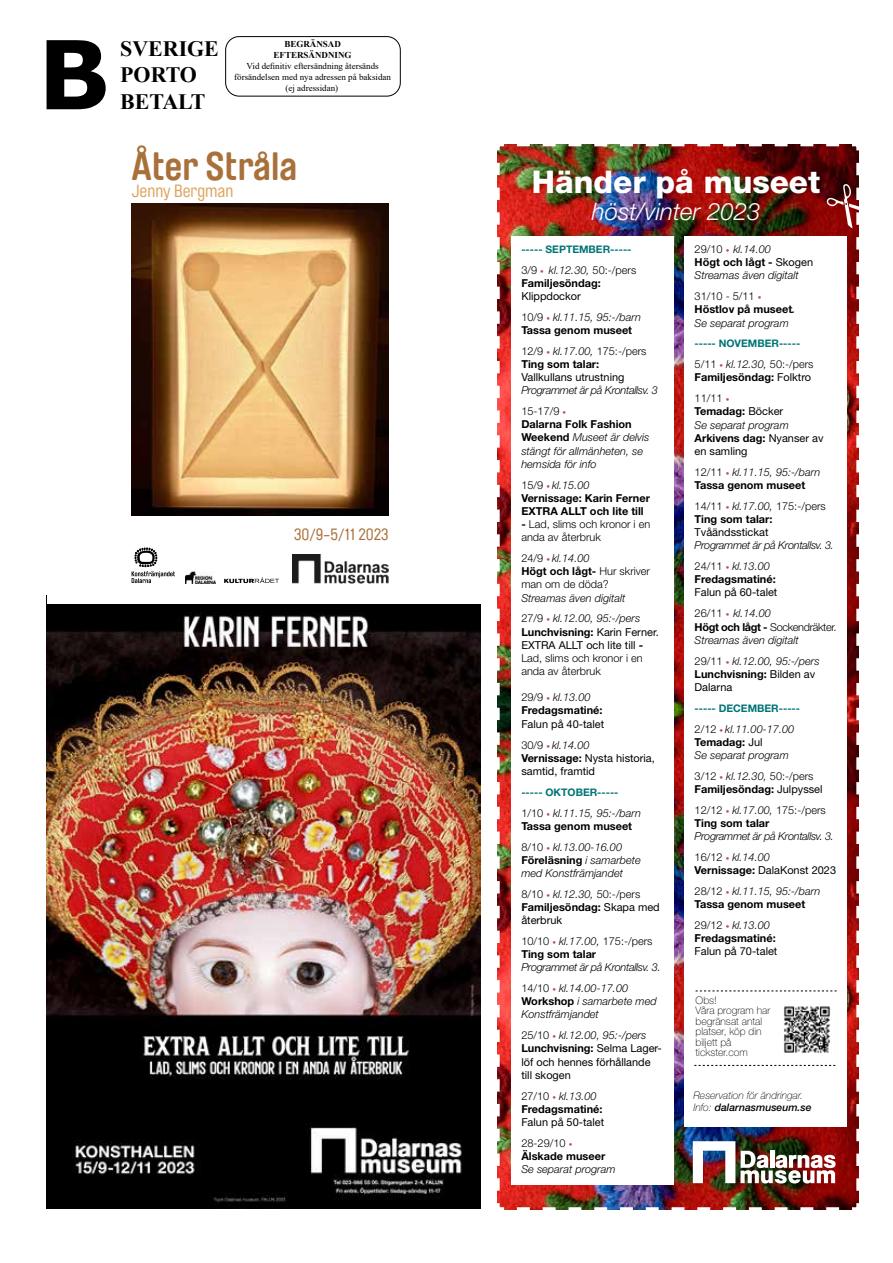
<style>
.page{position:relative;width:893px;height:1263px;background:#fff}
.page>*{position:absolute;margin:0;border:0;box-sizing:border-box;transform-origin:0 0}
.t1{font:700 95.1px "Verdana";color:#000}
.t2{font:700 39.15px "Brauer Neue Std";color:#a87139}
.t3{font:800 31.35px "Helvetica Neue LT Std";color:#fff}
.t4{font:italic 300 24px "Helvetica Neue LT Std";color:#fff}
.t5{font:700 21.9px/26.2px "Times New Roman";color:#000}
.t6{font:17.55px "Brauer Neue Std";color:#dea35d}
.t7{font:16.05px "Brauer Neue Std";color:#a87139}
.t8{font:italic 300 10.95px/13.2px "Helvetica Neue LT Std";color:#000}
.t9{font:10.95px/13.2px "Helvetica Neue LT Std";color:#000}
.t10{font:700 10.95px/13.2px "Helvetica Neue LT Std";color:#000}
.t11{font:300 10.95px/13.2px "Helvetica Neue LT Std";color:#000}
.t12{font:italic 300 10.95px/20.9px "Helvetica Neue LT Std";letter-spacing:-.03em;color:#000}
.t13{font:700 10.5px "Helvetica Neue LT Std";color:#007477}
.t14{font:100 10.5px/10.5px "Helvetica Neue LT Std";color:#000}
.t15{font:italic 100 10.5px/12.6px "Helvetica Neue LT Std";color:#000}
.t16{font:9px/10.8px "Times New Roman";color:#000;text-align:center}
.t17{font:700 9px/10.8px "Times New Roman";color:#000;text-align:center}
.s1{font-weight:300}
.s2{font-weight:300;font-size:7.35px;color:#b9505a}
.s3{font-weight:300;font-style:italic}
.s4{font-weight:400;font-style:normal}
.s5{font-style:normal}
.s6{font-style:normal;font-size:7.35px;color:#b9505a}
.s7{font-weight:700;font-style:normal}
.s8{font-weight:700}
.s9{font-size:7.35px;color:#b9505a}
.s10{font-style:italic}
.s11{font-weight:400}
.s12{font-weight:500}
</style>
<div class="page">
<div style="left:226px;top:37px;width:174px;height:59px;border:1px solid #000;border-radius:14px"></div>
<img style="left:47px;top:604px;width:433px;height:605px">
<img style="left:132px;top:204px;width:256px;height:311px">
<img style="left:293px;top:554px;width:95px;height:29px">
<svg style="left:132px;top:547px;width:43px;height:36px"></svg>
<img style="left:186px;top:572px;width:30px;height:11px">
<svg style="left:224px;top:577px;width:55px;height:6px"></svg>
<img style="left:497px;top:144px;width:361px;height:1065px">
<div style="left:511px;top:236px;width:163px;height:948px;background:#fff"></div>
<div style="left:684px;top:236px;width:163px;height:890px;background:#fff"></div>
<svg style="left:693px;top:157px;width:165px;height:1034px"></svg>
<h1 class="t1" style="left:38px;top:7px;width:74px">B</h1>
<h3 class="t5" style="left:120px;top:35px;width:100px">SVERIGE<br>PORTO<br>BETALT</h3>
<p class="t17" style="left:274px;top:39px;width:80px">BEGRÄNSAD<br>EFTERSÄNDNING</p>
<p class="t16" style="left:234px;top:60px;width:158px">Vid definitiv eftersändning återsänds försändelsen med nya adressen på baksidan (ej adressidan)</p>
<h2 class="t2" style="left:132px;top:144px;width:167px">Åter Stråla</h2>
<h3 class="t6" style="left:132px;top:181px;width:103px">Jenny Bergman</h3>
<h3 class="t7" style="left:294px;top:525px;width:96px">30/9-5/11 2023</h3>
<h3 class="t3" style="left:532px;top:163px;width:290px">Händer på museet</h3>
<h3 class="t4" style="left:592px;top:197px;width:170px">höst/vinter 2023</h3>
<p class="t13" style="left:521px;top:242px;width:112px">----- SEPTEMBER-----</p>
<p class="t10" style="left:521px;top:263px;width:116px"><span class="s1">3/9</span> <span class="s2">•</span> <span class="s3">kl.12.30,</span> <span class="s1">50:-/pers<br></span>Familjesöndag:</p>
<p class="t8" style="left:521px;top:285px;width:121px;line-height:20.9px"><span class="s4">Klippdockor<br></span><span class="s5">10/9</span> <span class="s6">•</span> kl.11.15, 95:-/barn</p>
<p class="t10" style="left:521px;top:319px;width:127px;line-height:20.9px">Tassa genom museet<br><span class="s1">12/9</span> <span class="s2">•</span> <span class="s3">kl.17.00,</span> <span class="s1">175:-/pers</span></p>
<p class="t10" style="left:521px;top:357px;width:79px">Ting som talar:</p>
<p class="t9" style="left:521px;top:370px;width:105px">Vallkullans utrustning</p>
<p class="t12" style="left:521px;top:380px;width:138px">Programmet är på Krontallsv. 3<br><span class="s5">15-17/9</span> <span class="s6">•</span></p>
<p class="t8" style="left:521px;top:418px;width:130px"><span class="s7">Dalarna Folk Fashion<br>Weekend</span> Museet är delvis stängt för allmänheten, se hemsida för info</p>
<p class="t10" style="left:521px;top:478px;width:130px"><span class="s1">15/9</span> <span class="s2">•</span> <span class="s3">kl.15.00<br></span>Vernissage: Karin Ferner<br>EXTRA ALLT och lite till</p>
<p class="t11" style="left:521px;top:517px;width:130px"><span class="s8">-</span> Lad, slims och kronor i en anda av återbruk</p>
<p class="t11" style="left:521px;top:551px;width:130px">24/9 <span class="s9">•</span> <span class="s10">kl.14.00<br></span><span class="s8">Högt och lågt-</span> Hur skriver man om de döda?</p>
<p class="t8" style="left:521px;top:587px;width:120px;line-height:20.9px">Streamas även digitalt<br><span class="s5">27/9</span> <span class="s6">•</span> kl.12.00, 95:-/pers</p>
<p class="t11" style="left:521px;top:625px;width:139px"><span class="s8">Lunchvisning:</span> <span class="s11">Karin Ferner.<br>EXTRA ALLT och lite till</span> <span class="s8">-<br></span>Lad, slims och kronor i en anda av återbruk</p>
<p class="t10" style="left:521px;top:690px;width:83px"><span class="s1">29/9</span> <span class="s2">•</span> <span class="s3">kl.13.00<br></span>Fredagsmatiné:</p>
<p class="t9" style="left:521px;top:713px;width:84px;line-height:20.9px">Falun på 40-talet<br><span class="s1">30/9</span> <span class="s2">•</span> <span class="s3">kl.14.00</span></p>
<p class="t9" style="left:521px;top:751px;width:135px"><span class="s8">Vernissage:</span> Nysta historia, samtid, framtid</p>
<p class="t13" style="left:521px;top:785px;width:99px">----- OKTOBER-----</p>
<p class="t8" style="left:521px;top:806px;width:121px"><span class="s5">1/10</span> <span class="s6">•</span> kl.11.15, 95:-/barn<br><span class="s7">Tassa genom museet</span></p>
<p class="t8" style="left:521px;top:840px;width:121px"><span class="s5">8/10</span> <span class="s6">•</span> kl.13.00-16.00<br><span class="s7">Föreläsning</span> i samarbete med Konstfrämjandet</p>
<p class="t9" style="left:521px;top:887px;width:140px"><span class="s1">8/10</span> <span class="s2">•</span> <span class="s3">kl.12.30,</span> <span class="s1">50:-/pers<br></span><span class="s8">Familjesöndag:</span> Skapa med återbruk</p>
<p class="t11" style="left:521px;top:934px;width:133px">10/10 <span class="s9">•</span> <span class="s10">kl.17.00,</span> 175:-/pers<br><span class="s8">Ting som talar</span></p>
<p class="t12" style="left:521px;top:957px;width:141px">Programmet är på Krontallsv. 3.<br><span class="s5">14/10</span> <span class="s6">•</span> kl.14.00-17.00</p>
<p class="t8" style="left:521px;top:995px;width:137px"><span class="s7">Workshop</span> i samarbete med<br>Konstfrämjandet</p>
<p class="t9" style="left:521px;top:1029px;width:142px"><span class="s1">25/10</span> <span class="s2">•</span> <span class="s3">kl.12.00, 95:-/pers<br></span><span class="s8">Lunchvisning:</span> Selma Lager&shy;löf och hennes förhållande till skogen</p>
<p class="t10" style="left:521px;top:1089px;width:83px"><span class="s1">27/10</span> <span class="s2">•</span> <span class="s3">kl.13.00<br></span>Fredagsmatiné:</p>
<p class="t9" style="left:521px;top:1111px;width:84px;line-height:20.9px">Falun på 50-talet<br><span class="s1">28-29/10</span> <span class="s2">•</span></p>
<p class="t10" style="left:521px;top:1149px;width:85px">Älskade museer</p>
<p class="t8" style="left:521px;top:1162px;width:96px">Se separat program</p>
<p class="t8" style="left:695px;top:242px;width:120px"><span class="s5">29/10</span> <span class="s6">•</span> kl.14.00<br><span class="s7">Högt och lågt -</span> <span class="s4">Skogen<br></span>Streamas även digitalt</p>
<p class="t8" style="left:695px;top:290px;width:102px"><span class="s5">31/10 - 5/11</span> <span class="s6">•<br></span><span class="s7">Höstlov på museet</span><span class="s12">.<br></span>Se separat program</p>
<p class="t13" style="left:695px;top:337px;width:107px">----- NOVEMBER-----</p>
<p class="t10" style="left:695px;top:357px;width:120px"><span class="s1">5/11</span> <span class="s2">•</span> <span class="s3">kl.12.30,</span> <span class="s1">50:-/pers<br></span>Familjesöndag: <span class="s11">Folktro</span></p>
<p class="t9" style="left:695px;top:392px;width:130px"><span class="s1">11/11</span> <span class="s2">•<br></span><span class="s8">Temadag:</span> Böcker<br><span class="s3">Se separat program<br></span><span class="s8">Arkivens dag:</span> Nyanser av en samling</p>
<p class="t8" style="left:695px;top:465px;width:127px"><span class="s5">12/11</span> <span class="s6">•</span> kl.11.15, 95:-/barn<br><span class="s7">Tassa genom museet</span></p>
<p class="t11" style="left:695px;top:499px;width:133px">14/11 <span class="s9">•</span> <span class="s10">kl.17.00,</span> 175:-/pers<br><span class="s8">Ting som talar:</span></p>
<p class="t9" style="left:695px;top:525px;width:75px">Tvåändsstickat</p>
<p class="t12" style="left:695px;top:535px;width:141px">Programmet är på Krontallsv. 3.<br><span class="s5">24/11</span> <span class="s6">•</span> kl.13.00</p>
<p class="t10" style="left:695px;top:572px;width:83px">Fredagsmatiné:</p>
<p class="t9" style="left:695px;top:582px;width:84px;line-height:20.9px">Falun på 60-talet<br><span class="s1">26/11</span> <span class="s2">•</span> <span class="s3">kl.14.00</span></p>
<p class="t8" style="left:695px;top:620px;width:144px"><span class="s7">Högt och lågt -</span> <span class="s5">Sockendräkter.<br></span>Streamas även digitalt</p>
<p class="t8" style="left:695px;top:654px;width:127px"><span class="s5">29/11</span> <span class="s6">•</span> kl.12.00, 95:-/pers<br><span class="s7">Lunchvisning:</span> <span class="s4">Bilden av<br>Dalarna</span></p>
<p class="t13" style="left:695px;top:701px;width:107px">----- DECEMBER-----</p>
<p class="t8" style="left:695px;top:722px;width:101px"><span class="s5">2/12</span> <span class="s6">•</span> kl.11.00-17.00<br><span class="s7">Temadag:</span> <span class="s4">Jul<br></span>Se separat program</p>
<p class="t10" style="left:695px;top:769px;width:130px"><span class="s1">3/12</span> <span class="s2">•</span> <span class="s3">kl.12.30,</span> <span class="s1">50:-/pers<br></span>Familjesöndag: <span class="s11">Julpyssel</span></p>
<p class="t11" style="left:695px;top:803px;width:133px">12/12 <span class="s9">•</span> <span class="s10">kl.17.00,</span> 175:-/pers<br><span class="s8">Ting som talar</span></p>
<p class="t12" style="left:695px;top:826px;width:141px">Programmet är på Krontallsv. 3.<br><span class="s5">16/12</span> <span class="s6">•</span> kl.14.00</p>
<p class="t8" style="left:695px;top:860px;width:143px;line-height:20.9px"><span class="s7">Vernissage:</span> <span class="s4">DalaKonst 2023<br></span><span class="s5">28/12</span> <span class="s6">•</span> kl.11.15, 95:-/barn</p>
<p class="t10" style="left:695px;top:893px;width:112px;line-height:20.9px">Tassa genom museet<br><span class="s1">29/12</span> <span class="s2">•</span> <span class="s3">kl.13.00</span></p>
<p class="t10" style="left:695px;top:931px;width:83px">Fredagsmatiné:</p>
<p class="t9" style="left:695px;top:945px;width:84px">Falun på 70-talet</p>
<p class="t14" style="left:696px;top:995px;width:76px">Obs!<br>Våra program har begränsat antal platser, köp din biljett på tickster.com</p>
<p class="t15" style="left:693px;top:1088px;width:120px">Reservation för ändringar.<br>Info: <span class="s12">dalarnasmuseum.se</span></p>
</div>
